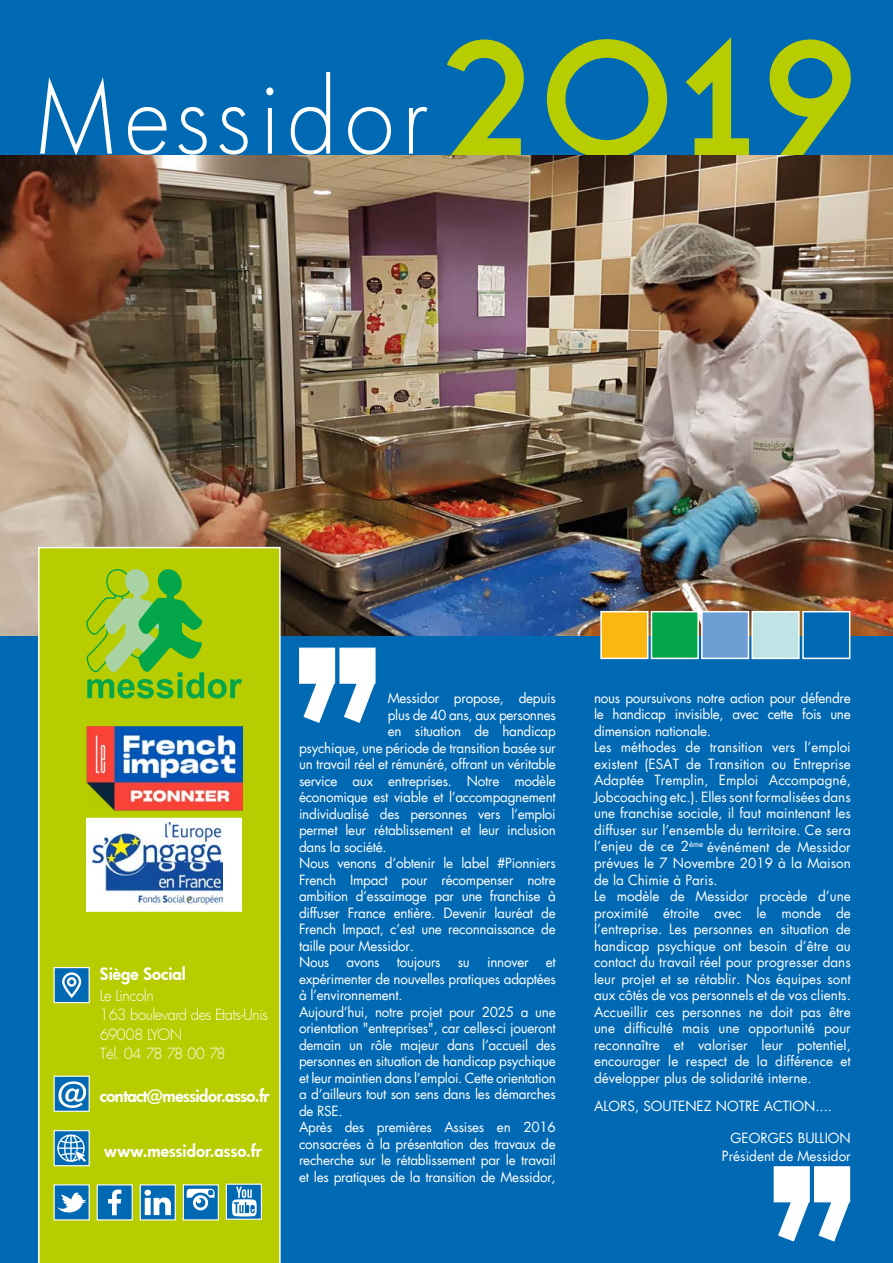
<style>
.page{position:relative;width:893px;height:1263px;background:#0069b4}
.page>*{position:absolute;margin:0;border:0;box-sizing:border-box;transform-origin:0 0}
.t1{font:800 16.5px "Futura";letter-spacing:-.005em;color:#fff}
.t2{font:800 16.5px "Futura";letter-spacing:-.03em;color:#fff}
.t3{font:300 15px/19.5px "Futura";letter-spacing:-.03em;color:#fff}
.t4{font:13.5px/16.5px "Futura";letter-spacing:-.02em;color:#fff}
.t5{font:13.5px/16.5px "Futura";color:#fff}
</style>
<div class="page">
<svg style="left:447px;top:37px;width:404px;height:118px"></svg>
<img style="left:0;top:155px;width:893px;height:480px">
<svg style="left:40px;top:72px;width:387px;height:83px"></svg>
<div style="left:38px;top:547px;width:243px;height:716px;background:#b7cd00"></div>
<img style="left:86px;top:725px;width:156px;height:86px">
<div style="left:86px;top:818px;width:156px;height:94px;background:#fff;border:1px solid #fff"></div>
<img style="left:92px;top:823px;width:131px;height:81px">
<svg style="left:299px;top:647px;width:77px;height:76px"></svg>
<svg style="left:773px;top:1166px;width:78px;height:76px"></svg>
<div style="left:751px;top:611px;width:49px;height:48px;background:#c0e3e6;border:2px solid #fff"></div>
<div style="left:701px;top:611px;width:48px;height:48px;background:#6f9ed4;border:2px solid #fff"></div>
<div style="left:651px;top:611px;width:48px;height:48px;background:#04a64a;border:2px solid #fff"></div>
<div style="left:600px;top:611px;width:48px;height:48px;background:#fab712;border:2px solid #fff"></div>
<div style="left:802px;top:611px;width:48px;height:48px;background:#0069b4;border:2px solid #fff"></div>
<div style="left:54px;top:967px;width:36px;height:36px;background:#0069b4;border:1px solid #fff"></div>
<svg style="left:62px;top:972px;width:19px;height:26px"></svg>
<div style="left:54px;top:1076px;width:36px;height:36px;background:#0069b4;border:1px solid #fff"></div>
<svg style="left:58px;top:1081px;width:28px;height:27px"></svg>
<div style="left:54px;top:1130px;width:36px;height:36px;background:#0069b4;border:1px solid #fff"></div>
<svg style="left:57px;top:1134px;width:29px;height:28px"></svg>
<div style="left:54px;top:1184px;width:36px;height:36px;background:#0069b4"></div>
<svg style="left:57px;top:1192px;width:29px;height:21px"></svg>
<div style="left:97px;top:1184px;width:36px;height:36px;background:#0069b4;border:1px solid #fff"></div>
<svg style="left:108px;top:1189px;width:13px;height:26px"></svg>
<div style="left:140px;top:1184px;width:36px;height:36px;background:#0069b4;border:1px solid #fff"></div>
<svg style="left:145px;top:1197px;width:26px;height:18px"></svg>
<div style="left:144px;top:1190px;width:7px;height:6px;background:#fff;border-radius:50%"></div>
<div style="left:183px;top:1184px;width:36px;height:36px;background:#0069b4;border:1px solid #fff"></div>
<svg style="left:187px;top:1189px;width:28px;height:21px"></svg>
<div style="left:226px;top:1183px;width:36px;height:37px;background:#0069b4;border:1px solid #fff"></div>
<svg style="left:232px;top:1186px;width:25px;height:30px"></svg>
<svg style="left:86px;top:569px;width:156px;height:129px"></svg>
<p class="t5" style="left:594px;top:689px;width:258px">nous poursuivons notre action pour défendre le handicap invisible, avec cette fois une dimension nationale.<br>Les méthodes de transition vers l’emploi existent (ESAT de Transition ou Entreprise Adaptée Tremplin, Emploi Accompagné, Jobcoaching etc.). Elles sont formalisées dans une franchise sociale, il faut maintenant les diffuser sur l’ensemble du territoire. Ce sera l’enjeu de ce 2<sup>ème</sup> événément de Messidor prévues le 7 Novembre 2019 à la Maison de la Chimie à Paris.<br>Le modèle de Messidor procède d’une proximité étroite avec le monde de l’entreprise. Les personnes en situation de handicap psychique ont besoin d’être au contact du travail réel pour progresser dans leur projet et se rétablir. Nos équipes sont aux côtés de vos personnels et de vos clients.<br>Accueillir ces personnes ne doit pas être une difficulté mais une opportunité pour reconnaître et valoriser leur potentiel, encourager le respect de la différence et développer plus de solidarité interne.</p>
<p class="t5" style="left:594px;top:1098px;width:239px">ALORS, SOUTENEZ NOTRE ACTION....</p>
<p class="t5" style="left:730px;top:1129px;width:122px">GEORGES BULLION</p>
<p class="t4" style="left:388px;top:690px;width:170px">Messidor propose, depuis</p>
<p class="t4" style="left:388px;top:706px;width:170px">plus de 40 ans, aux personnes</p>
<p class="t4" style="left:388px;top:723px;width:170px">en situation de handicap</p>
<p class="t4" style="left:299px;top:739px;width:258px">psychique, une période de transition basée sur</p>
<p class="t4" style="left:299px;top:756px;width:258px">un travail réel et rémunéré, offrant un véritable</p>
<p class="t4" style="left:299px;top:772px;width:258px">service aux entreprises. Notre modèle</p>
<p class="t4" style="left:299px;top:789px;width:258px">économique est viable et l’accompagnement</p>
<p class="t4" style="left:299px;top:805px;width:258px">individualisé des personnes vers l’emploi</p>
<p class="t4" style="left:299px;top:822px;width:258px">permet leur rétablissement et leur inclusion</p>
<p class="t4" style="left:299px;top:838px;width:89px">dans la société.</p>
<p class="t4" style="left:299px;top:855px;width:258px">Nous venons d’obtenir le label #Pionniers</p>
<p class="t4" style="left:299px;top:871px;width:258px">French Impact pour récompenser notre</p>
<p class="t4" style="left:299px;top:888px;width:258px">ambition d’essaimage par une franchise à</p>
<p class="t4" style="left:299px;top:904px;width:258px">diffuser France entière. Devenir lauréat de</p>
<p class="t4" style="left:299px;top:921px;width:258px">French Impact, c’est une reconnaissance de</p>
<p class="t4" style="left:299px;top:937px;width:116px">taille pour Messidor.</p>
<p class="t4" style="left:299px;top:954px;width:32px">Nous</p>
<p class="t4" style="left:347px;top:954px;width:35px">avons</p>
<p class="t4" style="left:397px;top:954px;width:45px">toujours</p>
<p class="t4" style="left:458px;top:954px;width:14px">su</p>
<p class="t4" style="left:487px;top:954px;width:43px">innover</p>
<p class="t4" style="left:299px;top:954px;width:258px;text-indent:247px">et expérimenter de nouvelles pratiques adaptées à l’environnement.<br>Aujourd’hui, notre projet pour 2025 a une orientation "entreprises", car celles-ci joueront demain un rôle majeur dans l’accueil des personnes en situation de handicap psychique et leur maintien dans l’emploi. Cette orientation a d’ailleurs tout son sens dans les démarches de RSE.<br>Après des premières Assises en 2016 consacrées à la présentation des travaux de recherche sur le rétablissement par le travail et les pratiques de la transition de Messidor,</p>
<p class="t1" style="left:100px;top:963px;width:87px">Siège Social</p>
<p class="t3" style="left:100px;top:985px;width:170px">Le Lincoln<br>163 boulevard des Etats-Unis<br>69008 LYON<br>Tél. 04 78 78 00 78</p>
<p class="t2" style="left:100px;top:1085px;width:171px">contact@messidor.asso.fr</p>
<p class="t1" style="left:104px;top:1140px;width:159px">www.messidor.asso.fr</p>
<p class="t5" style="left:722px;top:1147px;width:130px">Président de Messidor</p>
</div>
